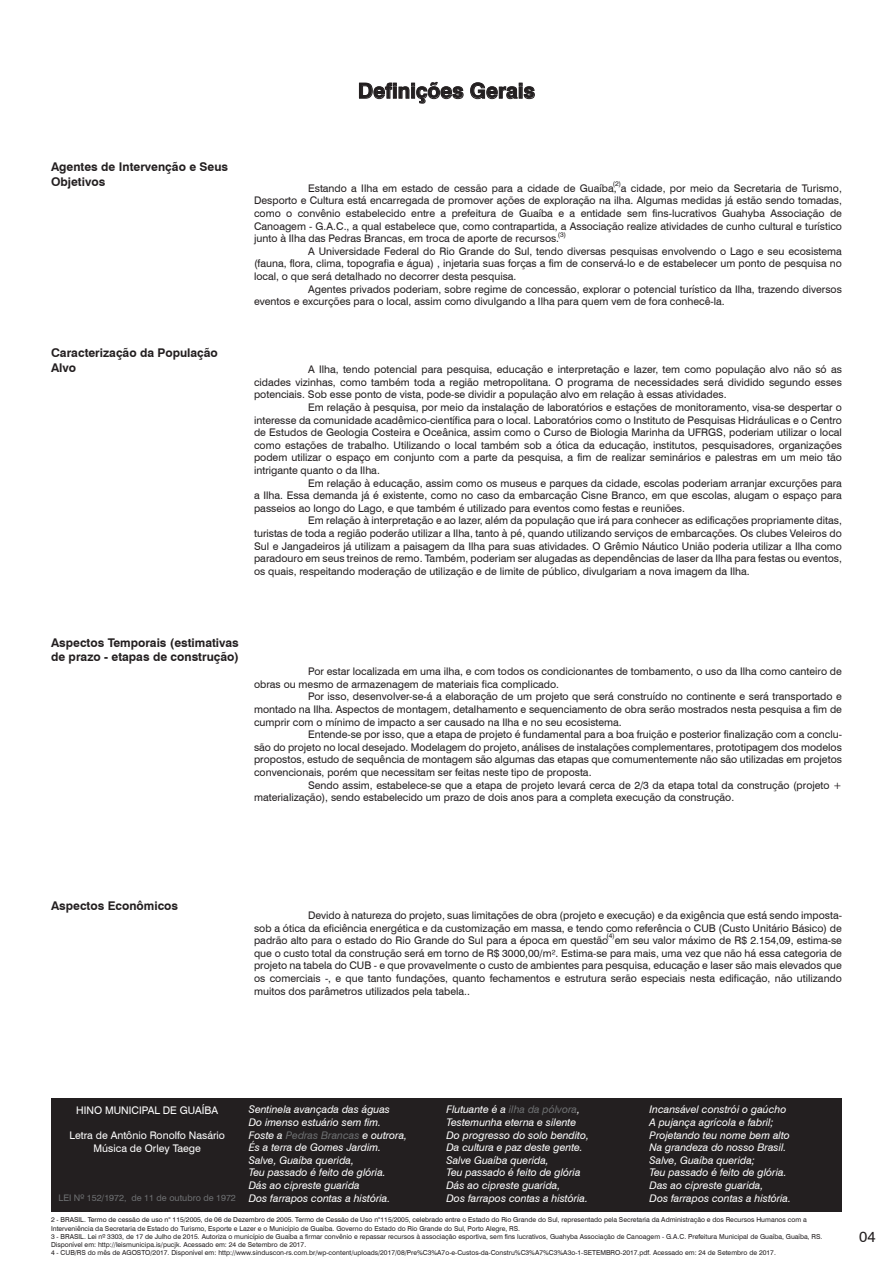
<style>
.page{position:relative;width:893px;height:1263px;background:#fff}
.page>*{position:absolute;margin:0;border:0;box-sizing:border-box;transform-origin:0 0}
.t1{font:700 21px "Swiss 721 BT";color:#231f20}
.t2{font:15px "Swiss 721 BT";color:#231f20}
.t3{font:700 12px/14.4px "Swiss 721 BT";color:#231f20}
.t4{font:10.5px/12.6px "Swiss 721 BT";color:#231f20;text-align:justify}
.t5{font:italic 10.5px/12.6px "Swiss 721 BT";color:#fff}
.t6{font:10.5px/12.6px "Swiss 721 BT";color:#fff;text-align:center}
.t7{font:9px "Swiss 721 BT";color:#6d6f71}
.t8{font:6.9px/8.2px "Swiss 721 BT";color:#231f20}
.t9{font:6.75px "Swiss 721 BT";color:#231f20}
.s1{color:#6d6f71}
</style>
<div class="page">
<div style="left:51px;top:1098px;width:791px;height:114px;background:#231f20"></div>
<svg style="left:359px;top:82px;width:104px;height:21px"></svg>
<svg style="left:470px;top:82px;width:65px;height:17px"></svg>
<p class="t3" style="left:51px;top:160px;width:179px">Agentes de Intervenção e Seus<br>Objetivos</p>
<p class="t3" style="left:51px;top:346px;width:168px">Caracterização da População<br>Alvo</p>
<h1 class="t1" style="left:358px;top:78px;width:179px">Definições Gerais</h1>
<p class="t9" style="left:613px;top:179px;width:10px">(2)</p>
<p class="t4" style="left:308px;top:182px;width:535px">Estando a Ilha em estado de cessão para a cidade de Guaíba, a cidade, por meio da Secretaria de Turismo,</p>
<p class="t4" style="left:254px;top:194px;width:589px">Desporto e Cultura está encarregada de promover ações de exploração na ilha. Algumas medidas já estão sendo tomadas,</p>
<p class="t4" style="left:254px;top:207px;width:589px">como o convênio estabelecido entre a prefeitura de Guaíba e a entidade sem fins-lucrativos Guahyba Associação de</p>
<p class="t4" style="left:254px;top:219px;width:589px">Canoagem - G.A.C., a qual estabelece que, como contrapartida, a Associação realize atividades de cunho cultural e turístico</p>
<p class="t4" style="left:254px;top:232px;width:307px">junto à Ilha das Pedras Brancas, em troca de aporte de recursos.</p>
<p class="t4" style="left:308px;top:245px;width:535px">A Universidade Federal do Rio Grande do Sul, tendo diversas pesquisas envolvendo o Lago e seu ecosistema</p>
<p class="t4" style="left:254px;top:257px;width:589px">(fauna, flora, clima, topografia e água) , injetaria suas forças a fim de conservá-lo e de estabelecer um ponto de pesquisa no</p>
<p class="t4" style="left:254px;top:270px;width:264px">local, o que será detalhado no decorrer desta pesquisa.</p>
<p class="t4" style="left:308px;top:282px;width:535px">Agentes privados poderiam, sobre regime de concessão, explorar o potencial turístico da Ilha, trazendo diversos</p>
<p class="t4" style="left:254px;top:295px;width:472px">eventos e excurções para o local, assim como divulgando a Ilha para quem vem de fora conhecê-la.</p>
<p class="t9" style="left:558px;top:230px;width:10px">(3)</p>
<p class="t4" style="left:308px;top:363px;width:535px">A Ilha, tendo potencial para pesquisa, educação e interpretação e lazer, tem como população alvo não só as</p>
<p class="t4" style="left:254px;top:376px;width:589px">cidades vizinhas, como também toda a região metropolitana. O programa de necessidades será dividido segundo esses</p>
<p class="t4" style="left:254px;top:388px;width:474px">potenciais. Sob esse ponto de vista, pode-se dividir a população alvo em relação à essas atividades.</p>
<p class="t4" style="left:308px;top:401px;width:535px">Em relação à pesquisa, por meio da instalação de laboratórios e estações de monitoramento, visa-se despertar o</p>
<p class="t4" style="left:254px;top:413px;width:589px">interesse da comunidade acadêmico-científica para o local. Laboratórios como o Instituto de Pesquisas Hidráulicas e o Centro</p>
<p class="t4" style="left:254px;top:426px;width:589px">de Estudos de Geologia Costeira e Oceânica, assim como o Curso de Biologia Marinha da UFRGS, poderiam utilizar o local</p>
<p class="t4" style="left:254px;top:439px;width:589px">como estações de trabalho. Utilizando o local também sob a ótica da educação, institutos, pesquisadores, organizações</p>
<p class="t4" style="left:254px;top:451px;width:589px">podem utilizar o espaço em conjunto com a parte da pesquisa, a fim de realizar seminários e palestras em um meio tão</p>
<p class="t4" style="left:254px;top:464px;width:127px">intrigante quanto o da Ilha.</p>
<p class="t4" style="left:308px;top:476px;width:535px">Em relação à educação, assim como os museus e parques da cidade, escolas poderiam arranjar excurções para</p>
<p class="t4" style="left:254px;top:489px;width:589px">a Ilha. Essa demanda já é existente, como no caso da embarcação Cisne Branco, em que escolas, alugam o espaço para</p>
<p class="t4" style="left:254px;top:502px;width:432px">passeios ao longo do Lago, e que também é utilizado para eventos como festas e reuniões.</p>
<p class="t4" style="left:308px;top:514px;width:535px">Em relação à interpretação e ao lazer, além da população que irá para conhecer as edificações propriamente ditas,</p>
<p class="t4" style="left:254px;top:527px;width:589px">turistas de toda a região poderão utilizar a Ilha, tanto à pé, quando utilizando serviços de embarcações. Os clubes Veleiros do</p>
<p class="t4" style="left:254px;top:539px;width:589px">Sul e Jangadeiros já utilizam a paisagem da Ilha para suas atividades. O Grêmio Náutico União poderia utilizar a Ilha como</p>
<p class="t4" style="left:254px;top:552px;width:589px">paradouro em seus treinos de remo. Também, poderiam ser alugadas as dependências de laser da Ilha para festas ou eventos,</p>
<p class="t4" style="left:254px;top:565px;width:497px">os quais, respeitando moderação de utilização e de limite de público, divulgariam a nova imagem da Ilha.</p>
<p class="t3" style="left:51px;top:635px;width:189px">Aspectos Temporais (estimativas de prazo - etapas de construção)</p>
<p class="t4" style="left:308px;top:665px;width:535px">Por estar localizada em uma ilha, e com todos os condicionantes de tombamento, o uso da Ilha como canteiro de</p>
<p class="t4" style="left:254px;top:678px;width:306px">obras ou mesmo de armazenagem de materiais fica complicado.</p>
<p class="t4" style="left:308px;top:690px;width:535px">Por isso, desenvolver-se-á a elaboração de um projeto que será construído no continente e será transportado e</p>
<p class="t4" style="left:254px;top:703px;width:589px">montado na Ilha. Aspectos de montagem, detalhamento e sequenciamento de obra serão mostrados nesta pesquisa a fim de</p>
<p class="t4" style="left:254px;top:715px;width:369px">cumprir com o mínimo de impacto a ser causado na Ilha e no seu ecosistema.</p>
<p class="t4" style="left:308px;top:728px;width:535px">Entende-se por isso, que a etapa de projeto é fundamental para a boa fruição e posterior finalização com a conclu-</p>
<p class="t4" style="left:254px;top:741px;width:589px">são do projeto no local desejado. Modelagem do projeto, análises de instalações complementares, prototipagem dos modelos</p>
<p class="t4" style="left:254px;top:753px;width:589px">propostos, estudo de sequência de montagem são algumas das etapas que comumentemente não são utilizadas em projetos</p>
<p class="t4" style="left:254px;top:766px;width:339px">convencionais, porém que necessitam ser feitas neste tipo de proposta.</p>
<p class="t4" style="left:308px;top:778px;width:535px">Sendo assim, estabelece-se que a etapa de projeto levará cerca de 2/3 da etapa total da construção (projeto +</p>
<p class="t4" style="left:254px;top:791px;width:482px">materialização), sendo estabelecido um prazo de dois anos para a completa execução da construção.</p>
<p class="t3" style="left:51px;top:898px;width:129px">Aspectos Econômicos</p>
<p class="t4" style="left:254px;top:909px;width:589px;text-indent:54px">Devido à natureza do projeto, suas limitações de obra (projeto e execução) e da exigência que está sendo imposta&shy;sob a ótica da eficiência energética e da customização em massa, e tendo como referência o CUB (Custo Unitário Básico) de padrão alto para o estado do Rio Grande do Sul para a época em questão em seu valor máximo de R$ 2.154,09, estima-se que o custo total da construção será em torno de R$ 3000,00/m². Estima-se para mais, uma vez que não há essa categoria de projeto na tabela do CUB - e que provavelmente o custo de ambientes para pesquisa, educação e laser são mais elevados que os comerciais -, e que tanto fundações, quanto fechamentos e estrutura serão especiais nesta edificação, não utilizando muitos dos parâmetros utilizados pela tabela..</p>
<p class="t9" style="left:606px;top:931px;width:10px">(4)</p>
<p class="t6" style="left:76px;top:1104px;width:143px">HINO MUNICIPAL DE GUAÍBA</p>
<p class="t6" style="left:69px;top:1129px;width:157px">Letra de Antônio Ronolfo Nasário<br>Música de Orley Taege</p>
<p class="t7" style="left:59px;top:1192px;width:179px">LEI Nº 152/1972, de 11 de outubro de 1972</p>
<p class="t5" style="left:249px;top:1103px;width:160px">Sentinela avançada das águas<br>Do imenso estuário sem fim.<br>Foste a <span class="s1">Pedras Brancas</span> e outrora,<br>És a terra de Gomes Jardim.<br>Salve, Guaíba querida,<br>Teu passado é feito de glória.<br>Dás ao cipreste guarida<br>Dos farrapos contas a história.</p>
<p class="t5" style="left:446px;top:1103px;width:144px">Flutuante é a <span class="s1">ilha da pólvora</span>,<br>Testemunha eterna e silente<br>Do progresso do solo bendito,<br>Da cultura e paz deste gente.<br>Salve Guaíba querida,<br>Teu passado é feito de glória<br>Dás ao cipreste guarida,<br>Dos farrapos contas a história.</p>
<p class="t5" style="left:649px;top:1103px;width:143px">Incansável constrói o gaúcho<br>A pujança agrícola e fabril;<br>Projetando teu nome bem alto<br>Na grandeza do nosso Brasil.<br>Salve, Guaíba querida;<br>Teu passado é feito de glória.<br>Das ao cipreste guarida,<br>Dos farrapos contas a história.</p>
<p class="t8" style="left:51px;top:1216px;width:773px">2 - BRASIL. Termo de cessão de uso n° 115/2005, de 06 de Dezembro de 2005. Termo de Cessão de Uso n°115/2005, celebrado entre o Estado do Rio Grande do Sul, representado pela Secretaria da Administração e dos Recursos Humanos com a Interveniência da Secretaria de Estado do Turismo, Esporte e Lazer e o Município de Guaíba. Governo do Estado do Rio Grande do Sul, Porto Alegre, RS.<br>3 - BRASIL. Lei nº 3303, de 17 de Julho de 2015. Autoriza o município de Guaíba a firmar convênio e repassar recursos à associação esportiva, sem fins lucrativos, Guahyba Associação de Canoagem - G.A.C. Prefeitura Municipal de Guaíba, Guaíba, RS.<br>Disponível em: http://leismunicipa.is/pucjk. Acessado em: 24 de Setembro de 2017.<br>4 - CUB/RS do mês de AGOSTO/2017. Disponível em: http://www.sinduscon-rs.com.br/wp-content/uploads/2017/08/Pre%C3%A7o-e-Custos-da-Constru%C3%A7%C3%A3o-1-SETEMBRO-2017.pdf. Acessado em: 24 de Setembro de 2017.</p>
<h2 class="t2" style="left:859px;top:1228px;width:18px">04</h2>
</div>
